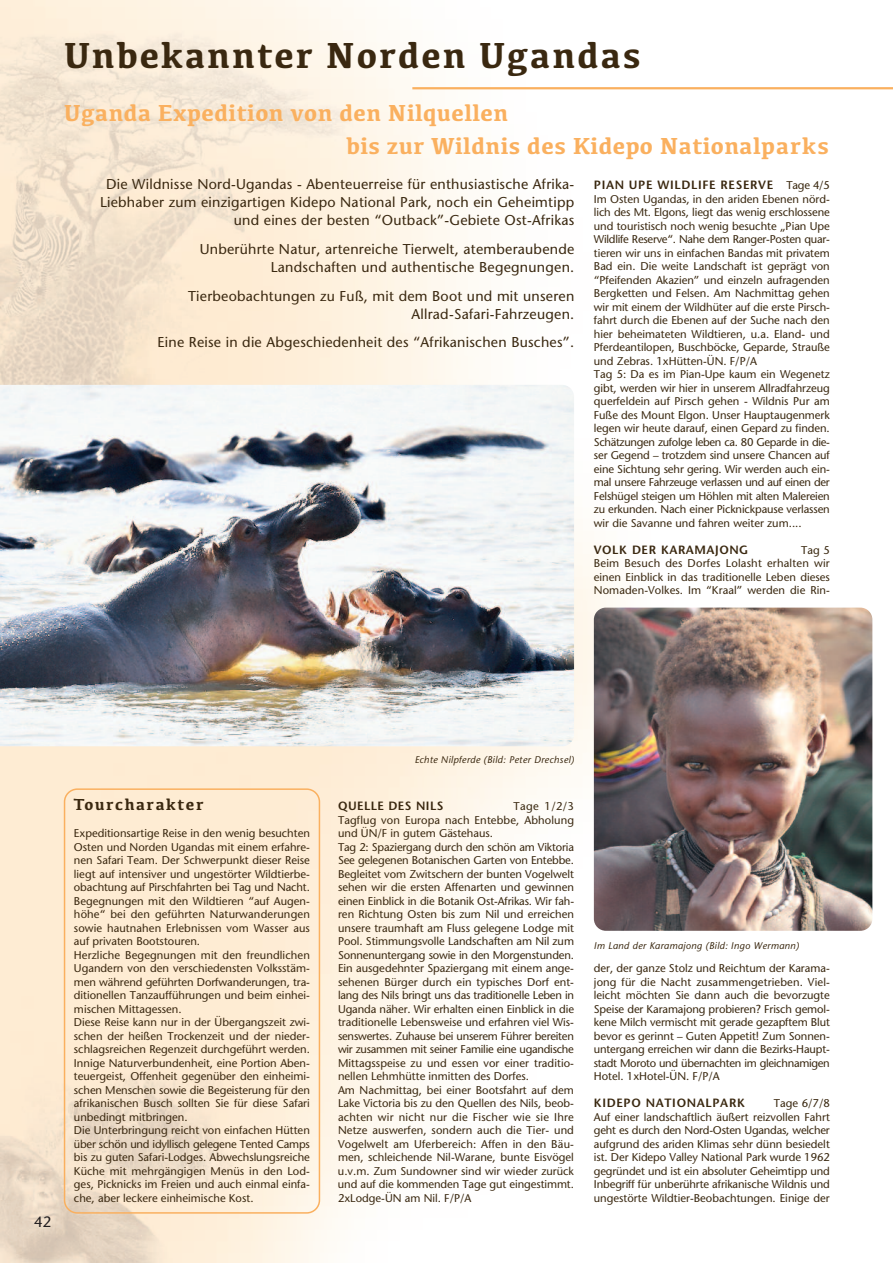
<style>
.page{position:relative;width:893px;height:1263px;background:#fff}
.page>*{position:absolute;margin:0;border:0;box-sizing:border-box;transform-origin:0 0}
.t1{font:700 37.5px "Kefa";letter-spacing:.05em;color:#3a2810}
.t2{font:700 24px/33px "Kefa";letter-spacing:.02em;color:#fab05f}
.t3{font:700 16.5px "Kefa";letter-spacing:.095em;color:#3a2810}
.t4{font:15px "Stone Sans";color:#231f20}
.t5{font:14.25px/18px "Stone Sans";letter-spacing:.015em;color:#3a2810;text-align:right}
.t6{font:600 12px "Stone Sans";letter-spacing:.055em;color:#3a2810}
.t7{font:11.25px/13.5px "Stone Sans";color:#3a2810}
.t8{font:italic 9.75px "Stone Sans";letter-spacing:.03em;color:#3a2810}
.s1{font-weight:400;font-size:11.25px}
</style>
<div class="page">
<img style="left:0;top:0;width:747px;height:1263px">
<img style="left:594px;top:608px;width:278px;height:323px;border-radius:12px">
<hr style="left:412px;top:87px;width:481px;height:2px;background:#fab05f">
<svg style="left:64px;top:788px;width:256px;height:426px"></svg>
<img style="left:0;top:385px;width:574px;height:361px">
<h1 class="t1" style="left:64px;top:33px;width:579px">Unbekannter Norden Ugandas</h1>
<h2 class="t2" style="left:346px;top:97px;width:484px;text-indent:-283px">Uganda Expedition von den Nilquellen<br>bis zur Wildnis des Kidepo Nationalparks</h2>
<p class="t5" style="left:100px;top:177px;width:476px">Die Wildnisse Nord-Ugandas - Abenteuerreise für enthusiastische Afrika-<br>Liebhaber zum einzigartigen Kidepo National Park, noch ein Geheimtipp und eines der besten “Outback”-Gebiete Ost-Afrikas</p>
<p class="t5" style="left:200px;top:241px;width:376px">Unberührte Natur, artenreiche Tierwelt, atemberaubende<br>Landschaften und authentische Begegnungen.</p>
<p class="t5" style="left:188px;top:288px;width:388px">Tierbeobachtungen zu Fuß, mit dem Boot und mit unseren<br>Allrad-Safari-Fahrzeugen.</p>
<p class="t5" style="left:158px;top:335px;width:418px">Eine Reise in die Abgeschiedenheit des “Afrikanischen Busches”.</p>
<p class="t6" style="left:594px;top:180px;width:237px">PIAN UPE WILDLIFE RESERVE <span class="s1">Tage 4/5</span></p>
<p class="t7" style="left:594px;top:193px;width:237px">Im Osten Ugandas, in den ariden Ebenen nörd&shy;lich des Mt. Elgons, liegt das wenig erschlossene und touristisch noch wenig besuchte „Pian Upe Wildlife Reserve“. Nahe dem Ranger-Posten quar&shy;tieren wir uns in einfachen Bandas mit privatem Bad ein. Die weite Landschaft ist geprägt von “Pfeifenden Akazien” und einzeln aufragenden Bergketten und Felsen. Am Nachmittag gehen wir mit einem der Wildhüter auf die erste Pirsch&shy;fahrt durch die Ebenen auf der Suche nach den hier beheimateten Wildtieren, u.a. Eland- und Pferdeantilopen, Buschböcke, Geparde, Strauße und Zebras. 1xHütten-ÜN. F/P/A<br>Tag 5: Da es im Pian-Upe kaum ein Wegenetz gibt, werden wir hier in unserem Allradfahrzeug querfeldein auf Pirsch gehen - Wildnis Pur am Fuße des Mount Elgon. Unser Hauptaugenmerk legen wir heute darauf, einen Gepard zu finden.<br>Schätzungen zufolge leben ca. 80 Geparde in die&shy;ser Gegend – trotzdem sind unsere Chancen auf eine Sichtung sehr gering. Wir werden auch ein&shy;mal unsere Fahrzeuge verlassen und auf einen der Felshügel steigen um Höhlen mit alten Malereien zu erkunden. Nach einer Picknickpause verlassen wir die Savanne und fahren weiter zum....</p>
<p class="t6" style="left:594px;top:545px;width:156px">VOLK DER KARAMAJONG</p>
<p class="t7" style="left:594px;top:544px;width:237px;text-align:justify;text-indent:207px">Tag 5<br>Beim Besuch des Dorfes Lolasht erhalten wir einen Einblick in das traditionelle Leben dieses Nomaden-Volkes. Im “Kraal” werden die Rin-</p>
<h3 class="t4" style="left:34px;top:1216px;width:19px">42</h3>
<h3 class="t3" style="left:74px;top:795px;width:131px">Tourcharakter</h3>
<p class="t7" style="left:74px;top:828px;width:238px">Expeditionsartige Reise in den wenig besuchten Osten und Norden Ugandas mit einem erfahre&shy;nen Safari Team. Der Schwerpunkt dieser Reise liegt auf intensiver und ungestörter Wildtierbe&shy;obachtung auf Pirschfahrten bei Tag und Nacht.<br>Begegnungen mit den Wildtieren “auf Augen&shy;höhe“ bei den geführten Naturwanderungen sowie hautnahen Erlebnissen vom Wasser aus auf privaten Bootstouren.<br>Herzliche Begegnungen mit den freundlichen Ugandern von den verschiedensten Volksstäm&shy;men während geführten Dorfwanderungen, tra&shy;ditionellen Tanzaufführungen und beim einhei&shy;mischen Mittagessen.<br>Diese Reise kann nur in der Übergangszeit zwi&shy;schen der heißen Trockenzeit und der nieder&shy;schlagsreichen Regenzeit durchgeführt werden.<br>Innige Naturverbundenheit, eine Portion Aben&shy;teuergeist, Offenheit gegenüber den einheimi&shy;schen Menschen sowie die Begeisterung für den afrikanischen Busch sollten Sie für diese Safari unbedingt mitbringen.<br>Die Unterbringung reicht von einfachen Hütten über schön und idyllisch gelegene Tented Camps bis zu guten Safari-Lodges. Abwechslungsreiche Küche mit mehrgängigen Menüs in den Lod&shy;ges, Picknicks im Freien und auch einmal einfa&shy;che, aber leckere einheimische Kost.</p>
<p class="t8" style="left:415px;top:756px;width:161px">Echte Nilpferde (Bild: Peter Drechsel)</p>
<p class="t6" style="left:338px;top:801px;width:107px">QUELLE DES NILS</p>
<p class="t7" style="left:338px;top:801px;width:238px;text-indent:176px">Tage 1/2/3<br>Tagflug von Europa nach Entebbe, Abholung und ÜN/F in gutem Gästehaus.<br>Tag 2: Spaziergang durch den schön am Viktoria See gelegenen Botanischen Garten von Entebbe.<br>Begleitet vom Zwitschern der bunten Vogelwelt sehen wir die ersten Affenarten und gewinnen einen Einblick in die Botanik Ost-Afrikas. Wir fah&shy;ren Richtung Osten bis zum Nil und erreichen unsere traumhaft am Fluss gelegene Lodge mit Pool. Stimmungsvolle Landschaften am Nil zum Sonnenuntergang sowie in den Morgenstunden.<br>Ein ausgedehnter Spaziergang mit einem ange&shy;sehenen Bürger durch ein typisches Dorf ent&shy;lang des Nils bringt uns das traditionelle Leben in Uganda näher. Wir erhalten einen Einblick in die traditionelle Lebensweise und erfahren viel Wis&shy;senswertes. Zuhause bei unserem Führer bereiten wir zusammen mit seiner Familie eine ugandische Mittagsspeise zu und essen vor einer traditio&shy;nellen Lehmhütte inmitten des Dorfes.<br>Am Nachmittag, bei einer Bootsfahrt auf dem Lake Victoria bis zu den Quellen des Nils, beob&shy;achten wir nicht nur die Fischer wie sie Ihre Netze auswerfen, sondern auch die Tier- und Vogelwelt am Uferbereich: Affen in den Bäu&shy;men, schleichende Nil-Warane, bunte Eisvögel u.v.m. Zum Sundowner sind wir wieder zurück und auf die kommenden Tage gut eingestimmt.<br>2xLodge-ÜN am Nil. F/P/A</p>
<p class="t8" style="left:594px;top:942px;width:207px">Im Land der Karamajong (Bild: Ingo Wermann)</p>
<p class="t7" style="left:594px;top:963px;width:237px;text-align:justify">der, der ganze Stolz und Reichtum der Karama&shy;jong für die Nacht zusammengetrieben. Viel&shy;leicht möchten Sie dann auch die bevorzugte Speise der Karamajong probieren? Frisch gemol&shy;kene Milch vermischt mit gerade gezapftem Blut bevor es gerinnt – Guten Appetit! Zum Sonnen&shy;untergang erreichen wir dann die Bezirks-Haupt&shy;stadt Moroto und übernachten im gleichnamigen Hotel. 1xHotel-ÜN. F/P/A</p>
<p class="t6" style="left:594px;top:1098px;width:152px">KIDEPO NATIONALPARK</p>
<p class="t7" style="left:594px;top:1098px;width:237px;text-align:justify;text-indent:180px">Tage 6/7/8<br>Auf einer landschaftlich äußert reizvollen Fahrt geht es durch den Nord-Osten Ugandas, welcher aufgrund des ariden Klimas sehr dünn besiedelt ist. Der Kidepo Valley National Park wurde 1962 gegründet und ist ein absoluter Geheimtipp und Inbegriff für unberührte afrikanische Wildnis und ungestörte Wildtier-Beobachtungen. Einige der</p>
</div>
